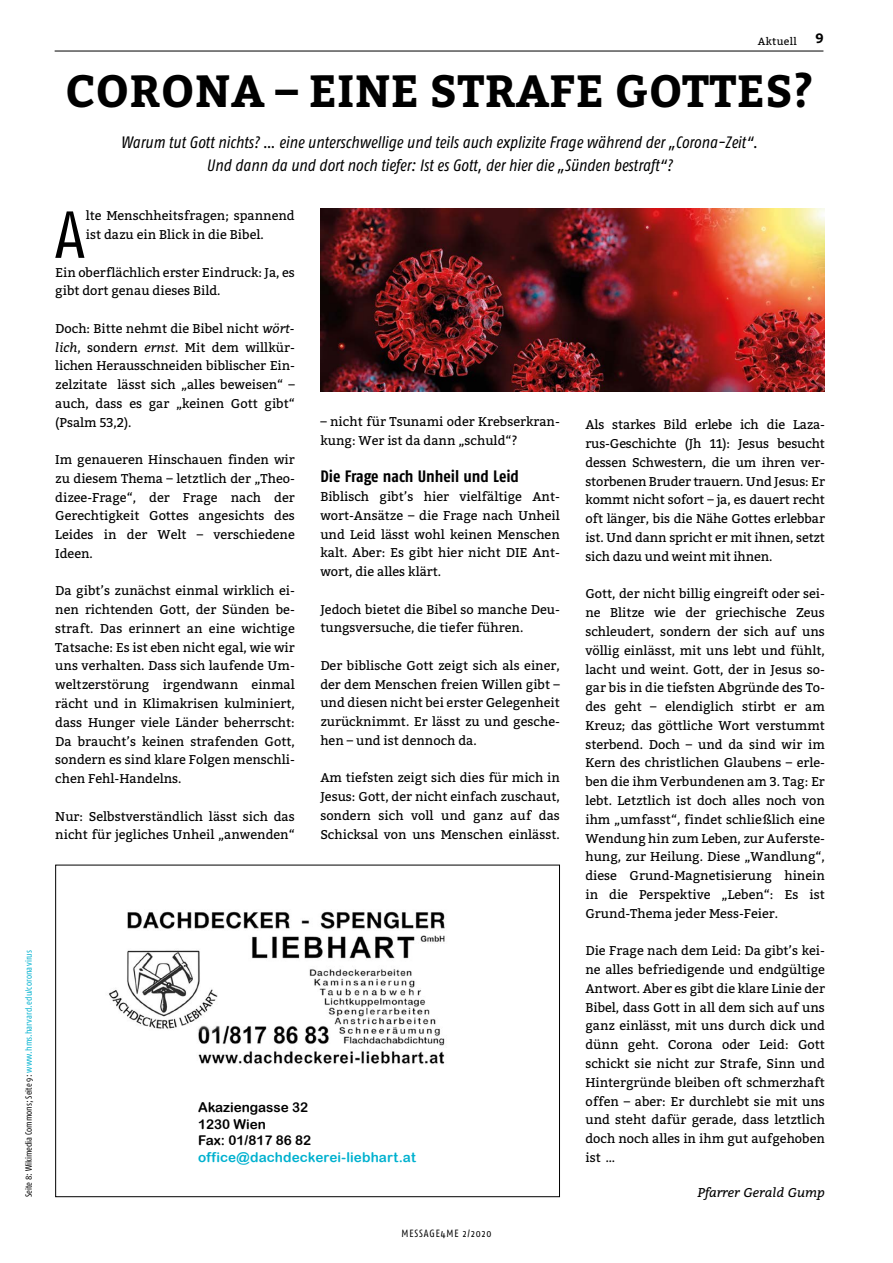
<style>
.page{position:relative;width:893px;height:1263px;background:#fff}
.page>*{position:absolute;margin:0;border:0;box-sizing:border-box;transform-origin:0 0}
.t1{font:66.3px "Fago Co Caps";color:#000}
.t2{font:700 45px "Bitter";letter-spacing:.01em;color:#000}
.t3{font:italic 16.5px/22.5px "Fago Co";color:#000;text-align:center}
.t4{font:700 16.5px "Fago Co";color:#000}
.t5{font:13.5px/16.5px "Arial Rounded MT Bold";color:#000}
.t6{font:13.5px "Arial Rounded MT Bold";letter-spacing:.005em;color:#00b1cf}
.t7{font:700 13.5px "Bitter";color:#000}
.t8{font:12.75px/18.8px "Bitter";color:#000;text-align:justify}
.t9{font:italic 12.75px "Bitter";color:#000}
.t10{font:10.5px "Fago Co";letter-spacing:.09em;color:#000}
.t11{font:10.5px "Bitter";letter-spacing:.035em;color:#000}
.t12{font:9px "Fago Co";letter-spacing:.005em;color:#000}
.s1{color:#00b1cf}
.s2{font-style:italic}
</style>
<div class="page">
<hr style="left:55px;top:51px;width:768px;height:1px;background:#000">
<img style="left:320px;top:208px;width:505px;height:184px">
<img style="left:109px;top:911px;width:336px;height:153px">
<p class="t12" style="left:24px;top:1197px;width:248px;rotate:-90deg">Seite 8: Wikimedia Commons; Seite 9: <span class="s1">www.hms.harvard.edu/coronavirus</span></p>
<p class="t11" style="left:758px;top:35px;width:41px">Aktuell</p>
<p class="t7" style="left:815px;top:28px;width:10px">9</p>
<h2 class="t2" style="left:65px;top:57px;width:750px">CORONA – EINE STRAFE GOTTES?</h2>
<p class="t3" style="left:121px;top:131px;width:638px">Warum tut Gott nichts? … eine unterschwellige und teils auch explizite Frage während der „Corona-Zeit“.<br>Und dann da und dort noch tiefer: Ist es Gott, der hier die „Sünden bestraft“?</p>
<h1 class="t1" style="left:54px;top:197px;width:33px">A</h1>
<p class="t8" style="left:86px;top:207px;width:211px">lte Menschheitsfragen; spannend ist dazu ein Blick in die Bibel.</p>
<p class="t8" style="left:55px;top:263px;width:241px">Ein oberflächlich erster Eindruck: Ja, es gibt dort genau dieses Bild.</p>
<p class="t8" style="left:55px;top:319px;width:241px">Doch: Bitte nehmt die Bibel nicht <span class="s2">wört&shy;lich</span>, sondern <span class="s2">ernst</span>. Mit dem willkür&shy;lichen Herausschneiden biblischer Ein&shy;zelzitate lässt sich „alles beweisen“ – auch, dass es gar „keinen Gott gibt“ (Psalm 53,2).</p>
<p class="t8" style="left:55px;top:450px;width:241px">Im genaueren Hinschauen finden wir zu diesem Thema – letztlich der „Theo&shy;dizee-Frage“, der Frage nach der Gerechtigkeit Gottes angesichts des Leides in der Welt – verschiedene Ideen.</p>
<p class="t8" style="left:55px;top:582px;width:241px">Da gibt’s zunächst einmal wirklich ei&shy;nen richtenden Gott, der Sünden be&shy;straft. Das erinnert an eine wichtige Tatsache: Es ist eben nicht egal, wie wir uns verhalten. Dass sich laufende Um&shy;weltzerstörung irgendwann einmal rächt und in Klimakrisen kulminiert, dass Hunger viele Länder beherrscht:<br>Da braucht’s keinen strafenden Gott, sondern es sind klare Folgen menschli&shy;chen Fehl-Handelns.</p>
<p class="t8" style="left:55px;top:807px;width:241px">Nur: Selbstverständlich lässt sich das nicht für jegliches Unheil „anwenden“</p>
<p class="t8" style="left:320px;top:412px;width:241px">– nicht für Tsunami oder Krebserkran&shy;kung: Wer ist da dann „schuld“?</p>
<p class="t4" style="left:320px;top:467px;width:200px">Die Frage nach Unheil und Leid</p>
<p class="t8" style="left:320px;top:487px;width:241px">Biblisch gibt’s hier vielfältige Ant&shy;wort-Ansätze – die Frage nach Unheil und Leid lässt wohl keinen Menschen kalt. Aber: Es gibt hier nicht DIE Ant&shy;wort, die alles klärt.</p>
<p class="t8" style="left:320px;top:600px;width:241px">Jedoch bietet die Bibel so manche Deu&shy;tungsversuche, die tiefer führen.</p>
<p class="t8" style="left:320px;top:656px;width:241px">Der biblische Gott zeigt sich als einer, der dem Menschen freien Willen gibt – und diesen nicht bei erster Gelegenheit zurücknimmt. Er lässt zu und gesche&shy;hen – und ist dennoch da.</p>
<p class="t8" style="left:320px;top:769px;width:241px">Am tiefsten zeigt sich dies für mich in Jesus: Gott, der nicht einfach zuschaut, sondern sich voll und ganz auf das Schicksal von uns Menschen einlässt.</p>
<p class="t8" style="left:585px;top:416px;width:241px">Als starkes Bild erlebe ich die Laza&shy;rus-Geschichte (Jh 11): Jesus besucht dessen Schwestern, die um ihren ver&shy;storbenen Bruder trauern. Und Jesus: Er kommt nicht sofort – ja, es dauert recht oft länger, bis die Nähe Gottes erlebbar ist. Und dann spricht er mit ihnen, setzt sich dazu und weint mit ihnen.</p>
<p class="t8" style="left:585px;top:585px;width:241px">Gott, der nicht billig eingreift oder sei&shy;ne Blitze wie der griechische Zeus schleudert, sondern der sich auf uns völlig einlässt, mit uns lebt und fühlt, lacht und weint. Gott, der in Jesus so&shy;gar bis in die tiefsten Abgründe des To&shy;des geht – elendiglich stirbt er am Kreuz; das göttliche Wort verstummt sterbend. Doch – und da sind wir im Kern des christlichen Glaubens – erle&shy;ben die ihm Verbundenen am 3. Tag: Er lebt. Letztlich ist doch alles noch von ihm „umfasst“, findet schließlich eine Wendung hin zum Leben, zur Auferste&shy;hung, zur Heilung. Diese „Wandlung“, diese Grund-Magnetisierung hinein in die Perspektive „Leben“: Es ist Grund-Thema jeder Mess-Feier.</p>
<p class="t8" style="left:585px;top:941px;width:241px">Die Frage nach dem Leid: Da gibt’s kei&shy;ne alles befriedigende und endgültige Antwort. Aber es gibt die klare Linie der Bibel, dass Gott in all dem sich auf uns ganz einlässt, mit uns durch dick und dünn geht. Corona oder Leid: Gott schickt sie nicht zur Strafe, Sinn und Hintergründe bleiben oft schmerzhaft offen – aber: Er durchlebt sie mit uns und steht dafür gerade, dass letztlich doch noch alles in ihm gut aufgehoben ist …</p>
<p class="t9" style="left:697px;top:1183px;width:129px">Pfarrer Gerald Gump</p>
<p class="t5" style="left:198px;top:1099px;width:115px">Akaziengasse 32<br>1230 Wien<br>Fax: 01/817 86 82</p>
<p class="t6" style="left:198px;top:1149px;width:219px">office@dachdeckerei-liebhart.at</p>
<p class="t10" style="left:401px;top:1227px;width:92px">MESSAGE4ME 2/2020</p>
</div>
